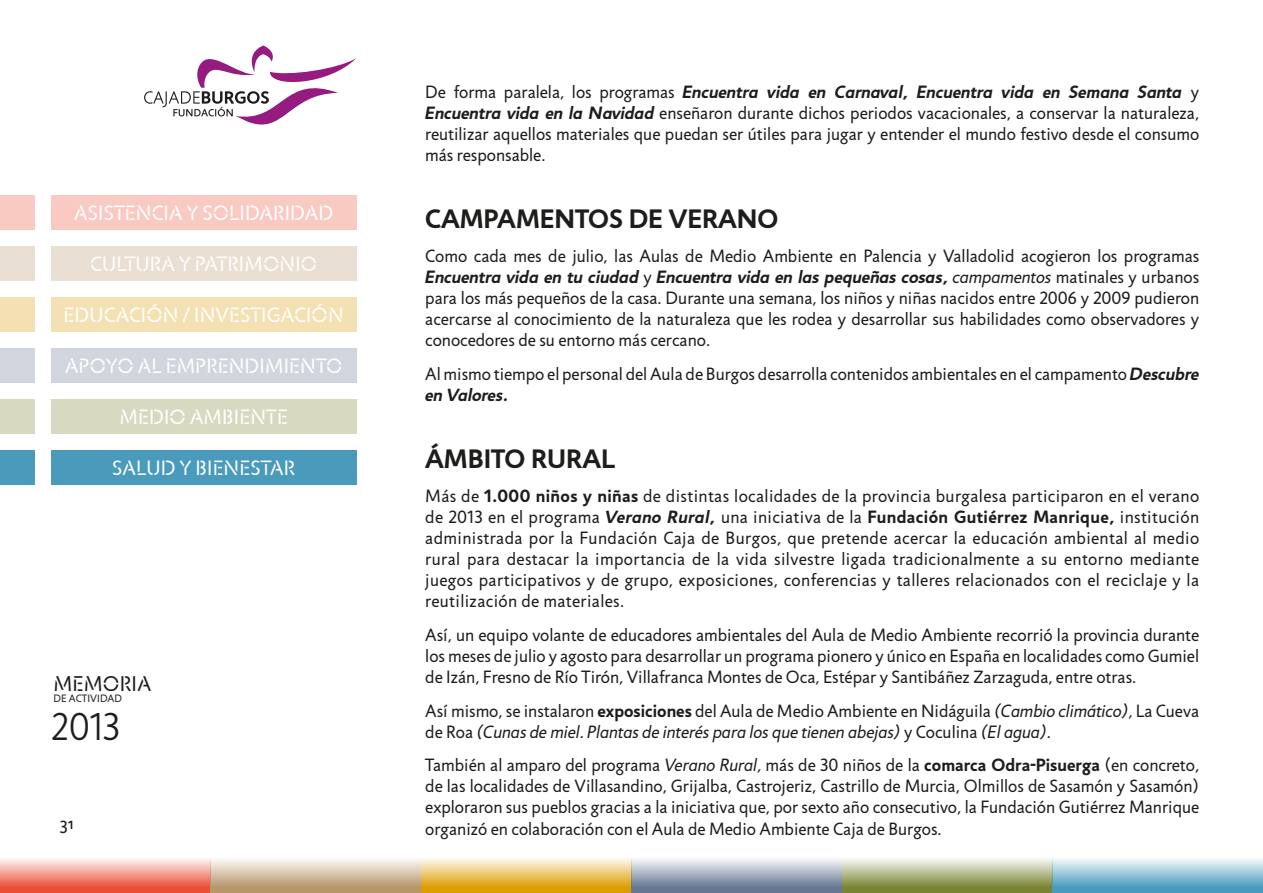
<style>
.page{position:relative;width:1263px;height:893px;background:#fff}
.page>*{position:absolute;margin:0;border:0;box-sizing:border-box;transform-origin:0 0}
.t1{font:300 39.3px "Jigsaw";color:#1d1d1b}
.t2{font:700 27px "Jigsaw";color:#1d1d1b}
.t3{font:21.6px "Jigsaw Stencil";letter-spacing:.01em;color:#1d1d1b}
.t4{font:21px "Jigsaw Stencil";letter-spacing:.01em;color:#fff}
.t5{font:18px/21px "Jigsaw";color:#1d1d1b;text-align:justify}
.t6{font:italic 18px/21px "Jigsaw";color:#1d1d1b}
.t7{font:10.8px "Jigsaw";letter-spacing:.01em;color:#1d1d1b}
.s1{font-weight:700;font-style:italic}
.s2{font-style:italic}
.s3{font-weight:700}
.s4{font-style:normal}
.s5{font-weight:700;font-style:normal}
</style>
<div class="page">
<svg style="left:144px;top:46px;width:212px;height:79px"></svg>
<svg style="left:0;top:859px;width:210px;height:34px"></svg>
<div style="left:210px;top:857px;width:211px;height:36px;background:linear-gradient(to bottom,#fcfbf9,#b08c5c)"></div>
<div style="left:421px;top:857px;width:210px;height:36px;background:linear-gradient(to bottom,#fdfbf6,#d99400)"></div>
<svg style="left:631px;top:858px;width:211px;height:35px"></svg>
<svg style="left:842px;top:859px;width:210px;height:34px"></svg>
<svg style="left:1052px;top:858px;width:211px;height:35px"></svg>
<div style="left:51px;top:196px;width:305px;height:34px;background:#f8cac2"></div>
<div style="left:51px;top:247px;width:305px;height:34px;background:#e9dfd2"></div>
<div style="left:51px;top:298px;width:305px;height:34px;background:#f4e1b3"></div>
<div style="left:51px;top:349px;width:305px;height:34px;background:#d1d6de"></div>
<div style="left:51px;top:400px;width:305px;height:34px;background:#d7dac1"></div>
<div style="left:51px;top:451px;width:305px;height:34px;background:#499abb"></div>
<div style="left:0;top:196px;width:34px;height:34px;background:#f8cac2"></div>
<div style="left:0;top:247px;width:34px;height:34px;background:#e9dfd2"></div>
<div style="left:0;top:298px;width:34px;height:34px;background:#f4e1b3"></div>
<div style="left:0;top:349px;width:34px;height:34px;background:#d1d6de"></div>
<div style="left:0;top:400px;width:34px;height:34px;background:#d7dac1"></div>
<div style="left:0;top:451px;width:34px;height:34px;background:#499abb"></div>
<p class="t4" style="left:74px;top:201px;width:260px">ASISTENCIA Y SOLIDARIDAD</p>
<p class="t4" style="left:90px;top:252px;width:228px">CULTURA Y PATRIMONIO</p>
<p class="t4" style="left:64px;top:303px;width:282px">EDUCACIÓN / INVESTIGACIÓN</p>
<p class="t4" style="left:65px;top:354px;width:279px">APOYO AL EMPRENDIMIENTO</p>
<p class="t4" style="left:120px;top:405px;width:170px">MEDIO AMBIENTE</p>
<p class="t4" style="left:112px;top:456px;width:184px">SALUD Y BIENESTAR</p>
<p class="t3" style="left:54px;top:672px;width:99px">MEMORIA</p>
<p class="t7" style="left:54px;top:692px;width:70px">DE ACTIVIDAD</p>
<h1 class="t1" style="left:51px;top:704px;width:71px">2013</h1>
<p class="t5" style="left:60px;top:813px;width:16px">31</p>
<p class="t5" style="left:425px;top:81px;width:775px">De forma paralela, los programas <span class="s1">Encuentra vida en Carnaval, Encuentra vida en Semana Santa</span> y <span class="s1">Encuentra vida en la Navidad</span> enseñaron durante dichos periodos vacacionales, a conservar la naturaleza, reutilizar aquellos materiales que puedan ser útiles para jugar y entender el mundo festivo desde el consumo más responsable.</p>
<h2 class="t2" style="left:425px;top:203px;width:355px">CAMPAMENTOS DE VERANO</h2>
<p class="t5" style="left:425px;top:246px;width:775px">Como cada mes de julio, las Aulas de Medio Ambiente en Palencia y Valladolid acogieron los programas <span class="s1">Encuentra vida en tu ciudad</span> y <span class="s1">Encuentra vida en las pequeñas cosas,</span> <span class="s2">campamentos</span> matinales y urbanos para los más pequeños de la casa. Durante una semana, los niños y niñas nacidos entre 2006 y 2009 pudieron acercarse al conocimiento de la naturaleza que les rodea y desarrollar sus habilidades como observadores y conocedores de su entorno más cercano.</p>
<p class="t5" style="left:425px;top:363px;width:775px">Al mismo tiempo el personal del Aula de Burgos desarrolla contenidos ambientales en el campamento <span class="s1">Descubre en Valores.</span></p>
<h2 class="t2" style="left:425px;top:443px;width:191px">ÁMBITO RURAL</h2>
<p class="t5" style="left:425px;top:486px;width:775px">Más de <span class="s3">1.000 niños y niñas</span> de distintas localidades de la provincia burgalesa participaron en el verano de 2013 en el programa <span class="s1">Verano Rural,</span> una iniciativa de la <span class="s3">Fundación Gutiérrez Manrique,</span> institución administrada por la Fundación Caja de Burgos, que pretende acercar la educación ambiental al medio rural para destacar la importancia de la vida silvestre ligada tradicionalmente a su entorno mediante juegos participativos y de grupo, exposiciones, conferencias y talleres relacionados con el reciclaje y la reutilización de materiales.</p>
<p class="t5" style="left:425px;top:624px;width:775px">Así, un equipo volante de educadores ambientales del Aula de Medio Ambiente recorrió la provincia durante los meses de julio y agosto para desarrollar un programa pionero y único en España en localidades como Gumiel de Izán, Fresno de Río Tirón, Villafranca Montes de Oca, Estépar y Santibáñez Zarzaguda, entre otras.</p>
<p class="t6" style="left:425px;top:700px;width:775px"><span class="s4">Así mismo, se instalaron</span> <span class="s5">exposiciones</span> <span class="s4">del Aula de Medio Ambiente en Nidáguila</span> (Cambio climático), <span class="s4">La Cueva de Roa</span> (Cunas de miel. Plantas de interés para los que tienen abejas) <span class="s4">y Coculina</span> (El agua).</p>
<p class="t5" style="left:425px;top:755px;width:775px">También al amparo del programa <span class="s2">Verano Rural,</span> más de 30 niños de la <span class="s3">comarca Odra-Pisuerga</span> (en concreto, de las localidades de Villasandino, Grijalba, Castrojeriz, Castrillo de Murcia, Olmillos de Sasamón y Sasamón) exploraron sus pueblos gracias a la iniciativa que, por sexto año consecutivo, la Fundación Gutiérrez Manrique organizó en colaboración con el Aula de Medio Ambiente Caja de Burgos.</p>
</div>
